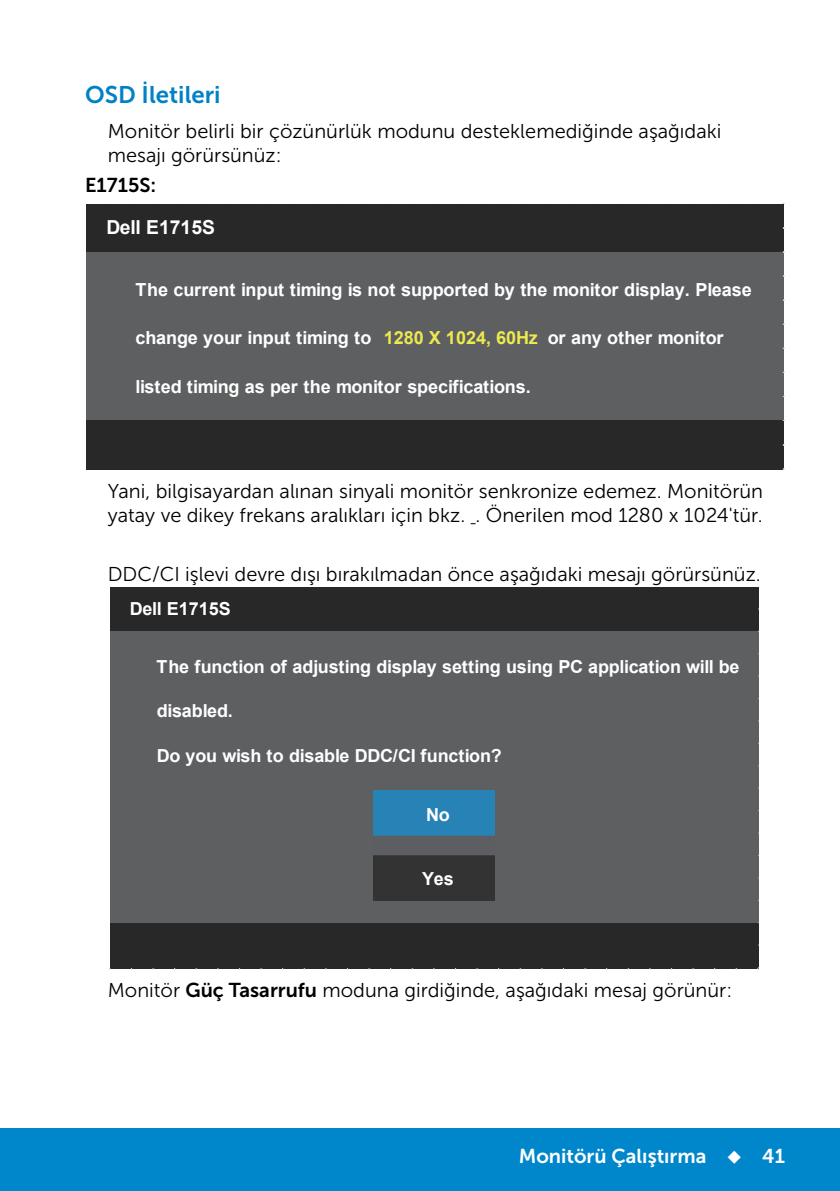
<style>
.page{position:relative;width:840px;height:1191px;background:#fff}
.page>*{position:absolute;margin:0;border:0;box-sizing:border-box;transform-origin:0 0}
.Head2{font:24px "Museo Sans For Dell 700";color:#0081c6}
.Paragraph{font:20px/24px "Museo Sans For Dell 300";color:#000}
.t1{font:20px "Museo Sans For Dell 700";color:#fff}
.Callout_Head{font:20px "Museo Sans For Dell 700";color:#000}
.t2{font:700 19.2px "Arial";color:#fff}
.t3{font:700 18px "Arial";letter-spacing:-.01em;color:#fff}
.s1{color:#ece94f}
.s2{font-family:"Museo Sans For Dell 700"}
</style>
<div class="page">
<div style="left:0;top:1128px;width:839px;height:63px;background:#0087cb"></div>
<div style="left:86px;top:204px;width:696px;height:49px;background:#282828"></div>
<div style="left:86px;top:252px;width:696px;height:169px;background:#5e5f61"></div>
<div style="left:86px;top:420px;width:696px;height:50px;background:#282828"></div>
<div style="left:111px;top:587px;width:647px;height:45px;background:#282828"></div>
<div style="left:111px;top:631px;width:647px;height:292px;background:#5e5f61"></div>
<div style="left:111px;top:922px;width:647px;height:46px;background:#282828"></div>
<img style="left:373px;top:791px;width:121px;height:109px">
<p class="Head2" style="left:85px;top:81px;width:137px">OSD İletileri</p>
<p class="Paragraph" style="left:108px;top:120px;width:614px">Monitör belirli bir çözünürlük modunu desteklemediğinde aşağıdaki mesajı görürsünüz:</p>
<p class="Callout_Head" style="left:85px;top:174px;width:73px">E1715S:</p>
<p class="t2" style="left:106px;top:215px;width:110px">Dell E1715S</p>
<p class="t3" style="left:135px;top:278px;width:617px">The current input timing is not supported by the monitor display. Please</p>
<p class="t3" style="left:135px;top:326px;width:589px">change your input timing to <span class="s1">1280 X 1024, 60Hz</span> or any other monitor</p>
<p class="t3" style="left:135px;top:374px;width:396px">listed timing as per the monitor specifications.</p>
<p class="Paragraph" style="left:108px;top:479px;width:656px">Yani, bilgisayardan alınan sinyali monitör senkronize edemez. Monitörün yatay ve dikey frekans aralıkları için bkz. . Önerilen mod 1280 x 1024'tür.</p>
<p class="Paragraph" style="left:108px;top:562px;width:654px">DDC/CI işlevi devre dışı bırakılmadan önce aşağıdaki mesajı görürsünüz.</p>
<p class="t3" style="left:130px;top:597px;width:102px">Dell E1715S</p>
<p class="t3" style="left:156px;top:654px;width:584px">The function of adjusting display setting using PC application will be</p>
<p class="t3" style="left:157px;top:699px;width:78px">disabled.</p>
<p class="t3" style="left:157px;top:744px;width:346px">Do you wish to disable DDC/CI function?</p>
<p class="t3" style="left:426px;top:802px;width:25px">No</p>
<p class="t3" style="left:422px;top:867px;width:33px">Yes</p>
<p class="Paragraph" style="left:108px;top:978px;width:625px">Monitör <span class="s2">Güç Tasarrufu</span> moduna girdiğinde, aşağıdaki mesaj görünür:</p>
<p class="t1" style="left:518px;top:1144px;width:267px">Monitörü Çalıştırma ◆ 41</p>
</div>
